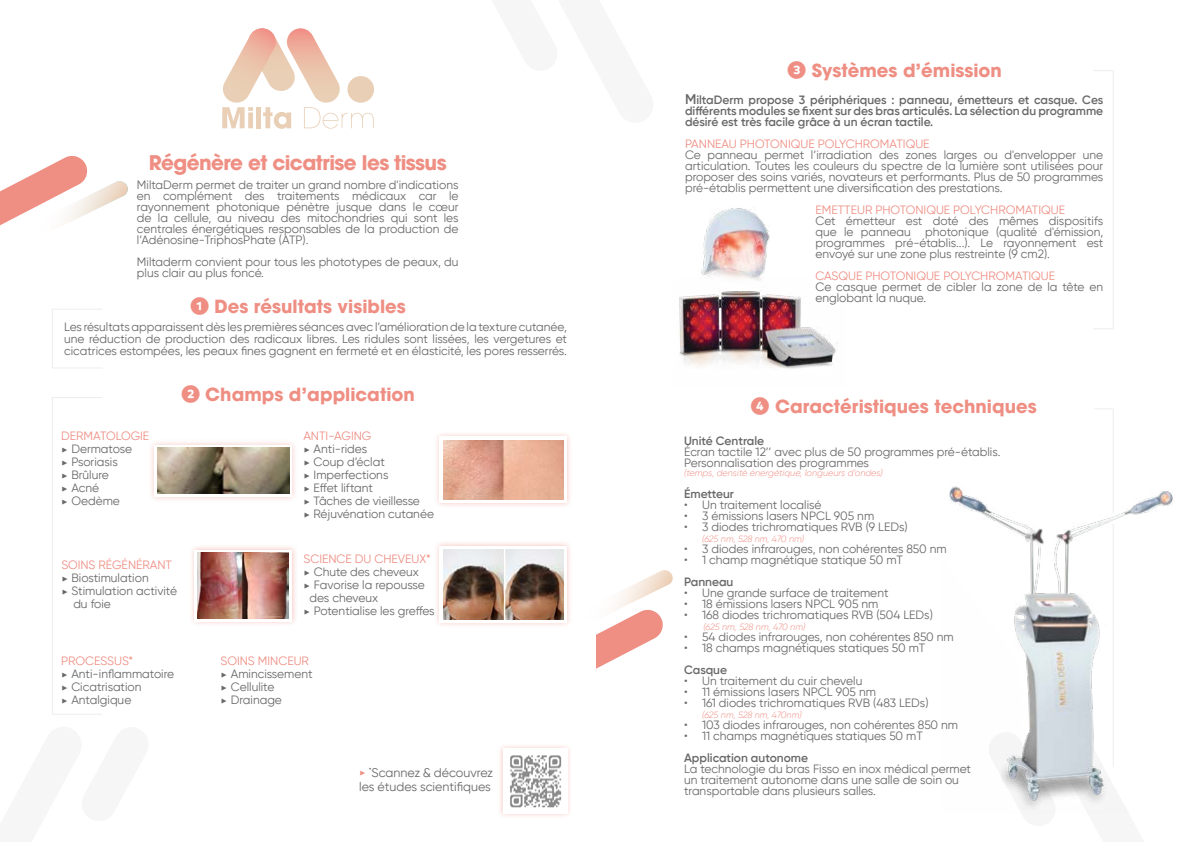
<style>
.page{position:relative;width:1191px;height:842px;background:#fff}
.page>*{position:absolute;margin:0;border:0;box-sizing:border-box;transform-origin:0 0}
.t1{font:700 20px "Avant Garde";letter-spacing:-.03em;color:#ef8e83}
.t2{font:700 18px "Avant Garde";color:#ef8e83}
.t3{font:12.5px/14px "Gilroy";color:#686868}
.t4{font:12px/13px "Gilroy";color:#686868}
.t5{font:600 12px/11px "Gilroy";color:#686868;text-align:justify}
.t6{font:12px "Gilroy";color:#ef8e83}
.t7{font:italic 300 9px "Gilroy";color:#ef8e83}
.s1{font-family:"Mark Pro";font-size:20px}
.s2{color:#ef8e83}
.s3{font-family:"Modern Pictograms"}
.s4{font-family:"Modern Pictograms";font-size:12px;color:#ef8e83}
.s5{font-size:14px}
</style>
<div class="page">
<svg style="left:222px;top:28px;width:152px;height:101px"></svg>
<div style="left:347px;top:76px;width:27px;height:27px;background:#e9cfb5;border-radius:50%"></div>
<svg style="left:0;top:156px;width:128px;height:70px"></svg>
<svg style="left:596px;top:570px;width:77px;height:99px"></svg>
<svg style="left:1094px;top:328px;width:18px;height:1px"></svg>
<hr style="left:1112px;top:70px;width:1px;height:259px;background:#ededed">
<svg style="left:1094px;top:70px;width:18px;height:1px"></svg>
<hr style="left:52px;top:397px;width:1px;height:318px;background:#ededed">
<hr style="left:53px;top:397px;width:49px;height:1px;background:#ededed">
<hr style="left:52px;top:309px;width:1px;height:59px;background:#ededed">
<hr style="left:53px;top:309px;width:49px;height:1px;background:#ededed">
<hr style="left:53px;top:367px;width:50px;height:1px;background:#ededed">
<img style="left:949px;top:408px;width:224px;height:403px">
<div style="left:148px;top:438px;width:151px;height:65px;background:#ef8e83;opacity:.47"></div>
<svg style="left:155px;top:445px;width:137px;height:51px"></svg>
<img style="left:158px;top:448px;width:131px;height:45px">
<div style="left:434px;top:541px;width:138px;height:87px;background:#ef8e83;opacity:.47"></div>
<div style="left:440px;top:546px;width:127px;height:77px;background:#fff"></div>
<img style="left:443px;top:549px;width:121px;height:70px">
<div style="left:189px;top:545px;width:109px;height:82px;background:#ef8e83;opacity:.47"></div>
<svg style="left:194px;top:550px;width:98px;height:71px"></svg>
<img style="left:197px;top:553px;width:92px;height:65px">
<div style="left:434px;top:431px;width:138px;height:77px;background:#ef8e83;opacity:.47"></div>
<svg style="left:440px;top:437px;width:127px;height:66px"></svg>
<img style="left:444px;top:440px;width:119px;height:59px">
<div style="left:498px;top:744px;width:75px;height:75px;background:#ef8e83;opacity:.47"></div>
<img style="left:503px;top:749px;width:64px;height:64px">
<img style="left:701px;top:208px;width:69px;height:71px">
<img style="left:679px;top:279px;width:159px;height:90px">
<hr style="left:53px;top:714px;width:49px;height:1px;background:#ededed">
<h1 class="t1" style="left:149px;top:149px;width:299px">Régénère et cicatrise les tissus</h1>
<p class="t4" style="left:137px;top:179px;width:323px;line-height:11px;text-align:justify">MiltaDerm permet de traiter un grand nombre d'indications en complément des traitements médicaux car le rayonnement photonique pénètre jusque dans le cœur de la cellule, au niveau des mitochondries qui sont les centrales énergétiques responsables de la production de l’Adénosine-TriphosPhate (ATP).</p>
<p class="t4" style="left:137px;top:256px;width:323px;line-height:11px">Miltaderm convient pour tous les phototypes de peaux, du plus clair au plus foncé.</p>
<h2 class="t2" style="left:189px;top:295px;width:218px"><span class="s1">❶</span> Des résultats visibles</h2>
<p class="t4" style="left:64px;top:321px;width:504px;line-height:12px;text-align:justify">Les résultats apparaissent dès les premières séances avec l’amélioration de la texture cutanée, une réduction de production des radicaux libres. Les ridules sont lissées, les vergetures et cicatrices estompées, les peaux fines gagnent en fermeté et en élasticité, les pores resserrés.</p>
<h2 class="t2" style="left:180px;top:383px;width:236px"><span class="s1">➋</span> Champs d’application</h2>
<p class="t4" style="left:61px;top:429px;width:90px"><span class="s2">DERMATOLOGIE </span><span class="s3">&gt;</span> Dermatose<br><span class="s3">&gt;</span> Psoriasis<br><span class="s3">&gt;</span> Brûlure<br><span class="s3">&gt;</span> Acné<br><span class="s3">&gt;</span> Oedème</p>
<p class="t4" style="left:303px;top:429px;width:132px"><span class="s2">ANTI-AGING<br></span><span class="s3">&gt;</span> Anti-rides<br><span class="s3">&gt;</span> Coup d’éclat<br><span class="s3">&gt;</span> Imperfections<br><span class="s3">&gt;</span> Effet liftant<br><span class="s3">&gt;</span> Tâches de vieillesse<br><span class="s3">&gt;</span> Réjuvénation cutanée</p>
<p class="t6" style="left:61px;top:558px;width:112px">SOINS RÉGÉNÉRANT</p>
<p class="t4" style="left:61px;top:572px;width:89px"><span class="s3">&gt;</span> Biostimulation</p>
<p class="t4" style="left:61px;top:585px;width:117px"><span class="s3">&gt;</span> Stimulation activité</p>
<p class="t4" style="left:73px;top:598px;width:39px">du foie</p>
<p class="t6" style="left:303px;top:551px;width:129px">SCIENCE DU CHEVEUX*</p>
<p class="t4" style="left:303px;top:565px;width:117px"><span class="s3">&gt;</span> Chute des cheveux</p>
<p class="t4" style="left:303px;top:578px;width:123px"><span class="s3">&gt;</span> Favorise la repousse</p>
<p class="t4" style="left:309px;top:591px;width:70px">des cheveux</p>
<p class="t4" style="left:303px;top:604px;width:133px"><span class="s3">&gt;</span> Potentialise les greffes</p>
<p class="t4" style="left:61px;top:654px;width:114px"><span class="s2">PROCESSUS*<br></span><span class="s3">&gt;</span> Anti-inflammatoire <span class="s3">&gt;</span> Cicatrisation<br><span class="s3">&gt;</span> Antalgique</p>
<p class="t4" style="left:221px;top:654px;width:93px"><span class="s2">SOINS MINCEUR </span><span class="s3">&gt;</span> Amincissement <span class="s3">&gt;</span> Cellulite<br><span class="s3">&gt;</span> Drainage</p>
<p class="t3" style="left:359px;top:766px;width:135px"><span class="s4">&gt;</span> <sup>*</sup>Scannez &amp; découvrez les études scientifiques</p>
<h2 class="t2" style="left:786px;top:59px;width:217px"><span class="s1">➌</span> Systèmes d’émission</h2>
<p class="t5" style="left:685px;top:94px;width:420px"><span class="s5">M</span>iltaDerm propose 3 périphériques : panneau, émetteurs et casque. Ces différents modules se fixent sur des bras articulés. La sélection du programme désiré est très facile grâce à un écran tactile.</p>
<p class="t6" style="left:685px;top:137px;width:246px">PANNEAU PHOTONIQUE POLYCHROMATIQUE</p>
<p class="t4" style="left:685px;top:149px;width:420px;line-height:11px;text-align:justify">Ce panneau permet l’irradiation des zones larges ou d'envelopper une articulation. Toutes les couleurs du spectre de la lumière sont utilisées pour proposer des soins variés, novateurs et performants. Plus de 50 programmes pré-établis permettent une diversification des prestations.</p>
<p class="t6" style="left:815px;top:203px;width:251px">EMETTEUR PHOTONIQUE POLYCHROMATIQUE</p>
<p class="t4" style="left:815px;top:215px;width:289px;line-height:11px;text-align:justify">Cet émetteur est doté des mêmes dispositifs que le panneau photonique (qualité d'émission, programmes pré-établis...). Le rayonnement est envoyé sur une zone plus restreinte (9 cm2).</p>
<p class="t6" style="left:815px;top:269px;width:241px">CASQUE PHOTONIQUE POLYCHROMATIQUE</p>
<p class="t4" style="left:815px;top:281px;width:289px;line-height:11px">Ce casque permet de cibler la zone de la tête en englobant la nuque.</p>
<h2 class="t2" style="left:750px;top:395px;width:288px"><span class="s1">➍</span> Caractéristiques techniques</h2>
<p class="t5" style="left:684px;top:435px;width:82px">Unité Centrale</p>
<p class="t4" style="left:684px;top:446px;width:318px;line-height:11px">Écran tactile 12’’ avec plus de 50 programmes pré-établis.<br>Personnalisation des programmes</p>
<p class="t7" style="left:684px;top:468px;width:200px">(temps, densité énergétique, longueurs d’ondes)</p>
<p class="t5" style="left:684px;top:488px;width:51px">Émetteur</p>
<p class="t4" style="left:684px;top:498px;width:139px">• Un traitement localisé</p>
<p class="t4" style="left:684px;top:509px;width:192px">• 3 émissions lasers NPCL 905 nm</p>
<p class="t4" style="left:684px;top:520px;width:225px">• 3 diodes trichromatiques RVB (9 LEDs)</p>
<p class="t7" style="left:702px;top:534px;width:103px">(625 nm, 528 nm, 470 nm)</p>
<p class="t4" style="left:684px;top:542px;width:264px">• 3 diodes infrarouges, non cohérentes 850 nm</p>
<p class="t4" style="left:684px;top:553px;width:220px">• 1 champ magnétique statique 50 mT</p>
<p class="t5" style="left:684px;top:576px;width:51px">Panneau</p>
<p class="t4" style="left:684px;top:586px;width:206px">• Une grande surface de traitement</p>
<p class="t4" style="left:684px;top:597px;width:196px">• 18 émissions lasers NPCL 905 nm</p>
<p class="t4" style="left:684px;top:608px;width:250px">• 168 diodes trichromatiques RVB (504 LEDs)</p>
<p class="t7" style="left:703px;top:622px;width:103px">(625 nm, 528 nm, 470 nm)</p>
<p class="t4" style="left:684px;top:630px;width:271px">• 54 diodes infrarouges, non cohérentes 850 nm</p>
<p class="t4" style="left:684px;top:641px;width:243px">• 18 champs magnétiques statiques 50 mT</p>
<p class="t5" style="left:684px;top:664px;width:45px">Casque</p>
<p class="t4" style="left:684px;top:674px;width:180px">• Un traitement du cuir chevelu</p>
<p class="t4" style="left:684px;top:685px;width:193px">• 11 émissions lasers NPCL 905 nm</p>
<p class="t4" style="left:684px;top:696px;width:246px">• 161 diodes trichromatiques RVB (483 LEDs)</p>
<p class="t7" style="left:702px;top:710px;width:101px">(625 nm, 528 nm, 470nm)</p>
<p class="t4" style="left:684px;top:718px;width:275px">• 103 diodes infrarouges, non cohérentes 850 nm</p>
<p class="t4" style="left:684px;top:729px;width:240px">• 11 champs magnétiques statiques 50 mT</p>
<p class="t5" style="left:684px;top:752px;width:125px">Application autonome</p>
<p class="t4" style="left:684px;top:763px;width:288px;line-height:11px">La technologie du bras Fisso en inox médical permet un traitement autonome dans une salle de soin ou transportable dans plusieurs salles.</p>
</div>
